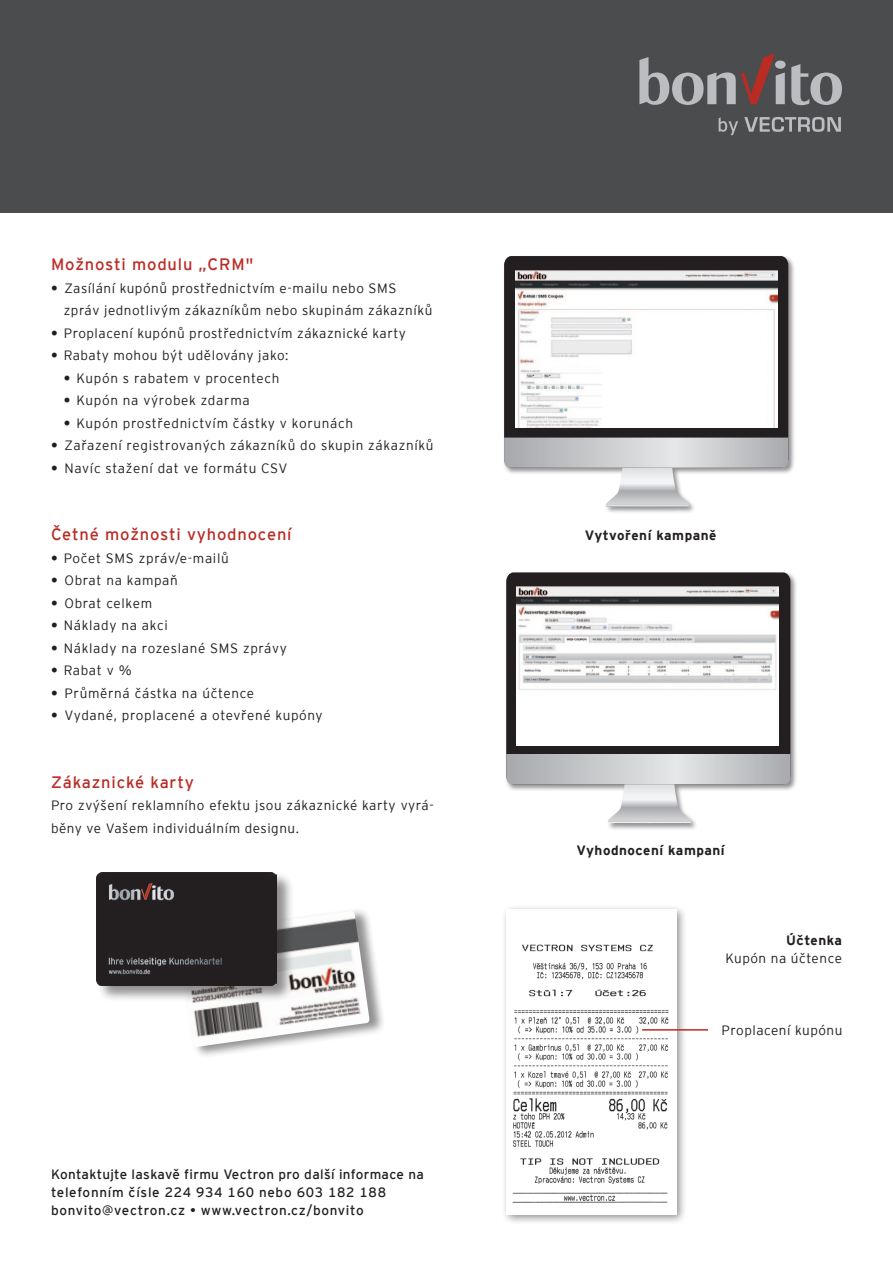
<style>
.page{position:relative;width:893px;height:1263px;background:#fff}
.page>*{position:absolute;margin:0;border:0;box-sizing:border-box;transform-origin:0 0}
.t1{font:16.5px "Vectron Interstate";letter-spacing:.05em;color:#ba2b24}
.t2{font:300 13.5px/22.5px "Vectron Interstate";letter-spacing:.04em;color:#231f20}
.t3{font:13.5px/18px "Vectron Interstate";letter-spacing:.03em;color:#231f20}
.t4{font:700 13.5px "Vectron Interstate";letter-spacing:.04em;color:#231f20}
.s1{font-family:"Interstate";font-weight:700}
</style>
<div class="page">
<div style="left:178px;top:907px;width:208px;height:152px;background:#231f20;opacity:.5"></div>
<img style="left:178px;top:911px;width:192px;height:136px">
<div style="left:96px;top:872px;width:199px;height:131px;background:#231f20;opacity:.5"></div>
<img style="left:97px;top:872px;width:180px;height:113px">
<div style="left:503px;top:254px;width:293px;height:260px;background:#231f20;opacity:.5"></div>
<div style="left:504px;top:256px;width:284px;height:182px;background:#231f20"></div>
<svg style="left:504px;top:438px;width:284px;height:69px"></svg>
<img style="left:515px;top:270px;width:262px;height:158px">
<div style="left:505px;top:571px;width:293px;height:259px;background:#231f20;opacity:.5"></div>
<svg style="left:506px;top:572px;width:284px;height:182px;background:#343031"></svg>
<svg style="left:506px;top:754px;width:284px;height:69px"></svg>
<img style="left:517px;top:586px;width:262px;height:159px">
<div style="left:501px;top:904px;width:186px;height:321px;background:#231f20;opacity:.5"></div>
<img style="left:506px;top:909px;width:170px;height:305px">
<div style="left:0;top:0;width:893px;height:213px;background:#4b4c4d"></div>
<svg style="left:791px;top:64px;width:51px;height:41px"></svg>
<svg style="left:744px;top:117px;width:97px;height:15px"></svg>
<svg style="left:719px;top:117px;width:19px;height:18px"></svg>
<svg style="left:639px;top:54px;width:146px;height:51px"></svg>
<hr style="left:642px;top:1029px;width:66px;height:1px;background:#ba2b24">
<p class="t1" style="left:51px;top:254px;width:204px">Možnosti modulu „CRM"</p>
<p class="t2" style="left:64px;top:277px;width:370px;text-indent:-13px"><span class="s1">•</span> Zasílání kupónů prostřednictvím e-mailu nebo SMS zpráv jednotlivým zákazníkům nebo skupinám zákazníků</p>
<p class="t2" style="left:51px;top:322px;width:356px"><span class="s1">•</span> Proplacení kupónů prostřednictvím zákaznické karty</p>
<p class="t2" style="left:51px;top:344px;width:239px"><span class="s1">•</span> Rabaty mohou být udělovány jako:</p>
<p class="t2" style="left:64px;top:367px;width:217px"><span class="s1">•</span> Kupón s rabatem v procentech</p>
<p class="t2" style="left:64px;top:389px;width:187px"><span class="s1">•</span> Kupón na výrobek zdarma</p>
<p class="t2" style="left:64px;top:412px;width:291px"><span class="s1">•</span> Kupón prostřednictvím částky v korunách</p>
<p class="t2" style="left:51px;top:434px;width:384px"><span class="s1">•</span> Zařazení registrovaných zákazníků do skupin zákazníků</p>
<p class="t2" style="left:51px;top:457px;width:238px"><span class="s1">•</span> Navíc stažení dat ve formátu CSV</p>
<p class="t1" style="left:51px;top:524px;width:242px">Četné možnosti vyhodnocení</p>
<p class="t2" style="left:51px;top:547px;width:179px"><span class="s1">•</span> Počet SMS zpráv/e-mailů</p>
<p class="t2" style="left:51px;top:569px;width:128px"><span class="s1">•</span> Obrat na kampaň</p>
<p class="t2" style="left:51px;top:592px;width:103px"><span class="s1">•</span> Obrat celkem</p>
<p class="t2" style="left:51px;top:614px;width:118px"><span class="s1">•</span> Náklady na akci</p>
<p class="t2" style="left:51px;top:637px;width:238px"><span class="s1">•</span> Náklady na rozeslané SMS zprávy</p>
<p class="t2" style="left:51px;top:659px;width:82px"><span class="s1">•</span> Rabat v %</p>
<p class="t2" style="left:51px;top:682px;width:205px"><span class="s1">•</span> Průměrná částka na účtence</p>
<p class="t2" style="left:51px;top:704px;width:273px"><span class="s1">•</span> Vydané, proplacené a otevřené kupóny</p>
<p class="t1" style="left:51px;top:772px;width:144px">Zákaznické karty</p>
<p class="t2" style="left:51px;top:794px;width:384px">Pro zvýšení reklamního efektu jsou zákaznické karty vyrá&shy;běny ve Vašem individuálním designu.</p>
<p class="t3" style="left:51px;top:1165px;width:374px">Kontaktujte laskavě firmu Vectron pro další informace na telefonním čísle 224 934 160 nebo 603 182 188 bonvito@vectron.cz • www.vectron.cz/bonvito</p>
<p class="t4" style="left:585px;top:527px;width:133px">Vytvoření kampaně</p>
<p class="t4" style="left:576px;top:842px;width:150px">Vyhodnocení kampaní</p>
<p class="t4" style="left:786px;top:932px;width:57px">Účtenka</p>
<p class="t2" style="left:725px;top:947px;width:118px">Kupón na účtence</p>
<p class="t2" style="left:722px;top:1019px;width:122px">Proplacení kupónu</p>
</div>
